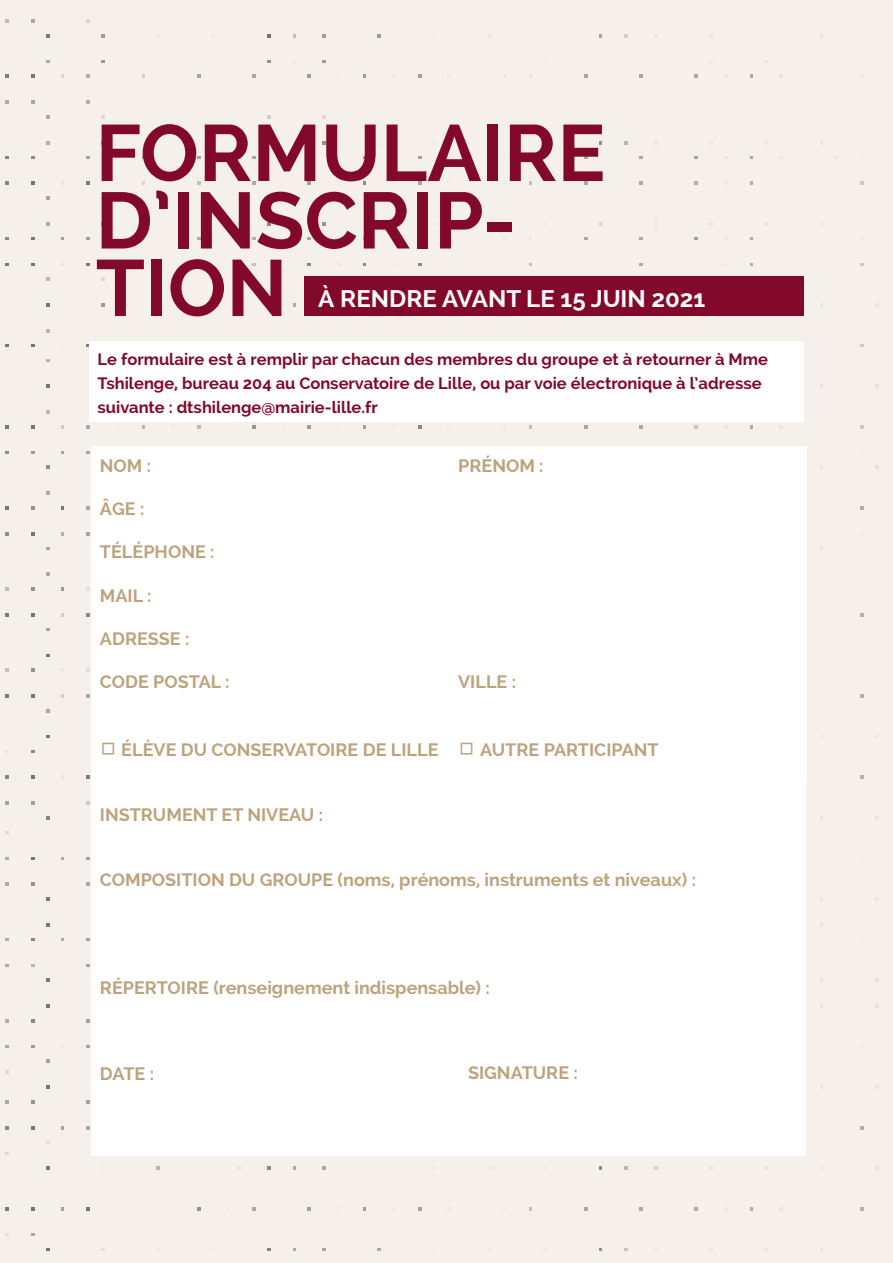
<style>
.page{position:relative;width:893px;height:1263px;background:#fff}
.page>*{position:absolute;margin:0;border:0;box-sizing:border-box;transform-origin:0 0}
.t1{font:700 79.5px/67.5px "Raleway";color:#83092a}
.t2{font:700 24px "Raleway";color:#fff}
.t3{font:700 18px "Raleway";color:#bda37d}
.t4{font:700 16.5px/24px "Raleway";color:#83092a}
</style>
<div class="page">
<div style="left:304px;top:276px;width:500px;height:40px;background:#83092a"></div>
<h1 class="t1" style="left:96px;top:120px;width:511px">FORMULAIRE<br>D’INSCRIP-<br>TION</h1>
<h2 class="t2" style="left:318px;top:285px;width:389px">À RENDRE AVANT LE 15 JUIN 2021</h2>
<p class="t4" style="left:98px;top:347px;width:672px">Le formulaire est à remplir par chacun des membres du groupe et à retourner à Mme<br>Tshilenge, bureau 204 au Conservatoire de Lille, ou par voie électronique à l’adresse suivante : dtshilenge@mairie-lille.fr</p>
<p class="t3" style="left:100px;top:455px;width:53px">NOM :</p>
<p class="t3" style="left:100px;top:498px;width:46px">ÂGE :</p>
<p class="t3" style="left:100px;top:542px;width:116px">TÉLÉPHONE :</p>
<p class="t3" style="left:100px;top:585px;width:53px">MAIL :</p>
<p class="t3" style="left:100px;top:628px;width:91px">ADRESSE :</p>
<p class="t3" style="left:100px;top:671px;width:131px">CODE POSTAL :</p>
<p class="t3" style="left:458px;top:455px;width:87px">PRÉNOM :</p>
<p class="t3" style="left:458px;top:671px;width:60px">VILLE :</p>
<p class="t3" style="left:100px;top:740px;width:340px">◻ ÉLÈVE DU CONSERVATOIRE DE LILLE</p>
<p class="t3" style="left:458px;top:740px;width:202px">◻ AUTRE PARTICIPANT</p>
<p class="t3" style="left:100px;top:804px;width:225px">INSTRUMENT ET NIVEAU :</p>
<p class="t3" style="left:100px;top:869px;width:598px">COMPOSITION DU GROUPE (noms, prénoms, instruments et niveaux) :</p>
<p class="t3" style="left:100px;top:977px;width:391px">RÉPERTOIRE (renseignement indispensable) :</p>
<p class="t3" style="left:100px;top:1064px;width:56px">DATE :</p>
<p class="t3" style="left:468px;top:1063px;width:111px">SIGNATURE :</p>
</div>
